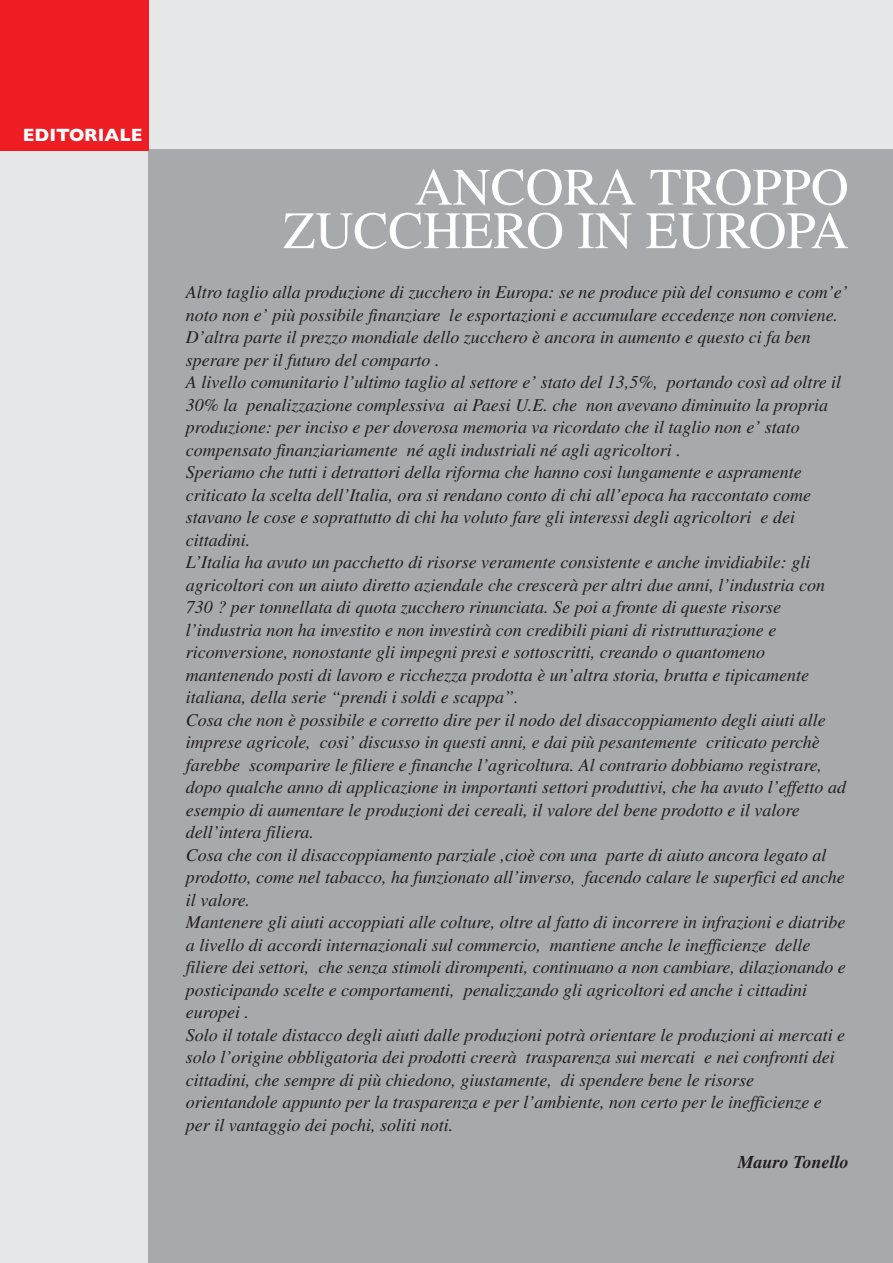
<style>
.page{position:relative;width:893px;height:1263px;background:#fff}
.page>*{position:absolute;margin:0;border:0;box-sizing:border-box;transform-origin:0 0}
.t1{font:52.5px/43.5px "Times";color:#fff;text-align:right}
.t2{font:italic 18px/22.5px "Times";color:#231f20}
.t3{font:italic 700 18px "Times";color:#231f20}
.t4{font:700 18px "Gill Sans";color:#fff}
</style>
<div class="page">
<div style="left:0;top:146px;width:149px;height:1117px;background:#e6e7e9"></div>
<div style="left:149px;top:0;width:744px;height:151px;background:#e6e7e9"></div>
<div style="left:149px;top:149px;width:744px;height:1114px;background:#a8a9ad"></div>
<div style="left:0;top:0;width:149px;height:151px;background:#ee1d23"></div>
<p class="t4" style="left:23px;top:129px;width:121px">EDITORIALE</p>
<h1 class="t1" style="left:283px;top:170px;width:567px">ANCORA TROPPO<br>ZUCCHERO IN EUROPA</h1>
<p class="t2" style="left:186px;top:283px;width:663px">Altro taglio alla produzione di zucchero in Europa: se ne produce più del consumo e com’e’ noto non e’ più possibile finanziare le esportazioni e accumulare eccedenze non conviene.<br>D’altra parte il prezzo mondiale dello zucchero è ancora in aumento e questo ci fa ben sperare per il futuro del comparto .<br>A livello comunitario l’ultimo taglio al settore e’ stato del 13,5%, portando così ad oltre il 30% la penalizzazione complessiva ai Paesi U.E. che non avevano diminuito la propria produzione: per inciso e per doverosa memoria va ricordato che il taglio non e’ stato compensato finanziariamente né agli industriali né agli agricoltori .<br>Speriamo che tutti i detrattori della riforma che hanno cosi lungamente e aspramente criticato la scelta dell’Italia, ora si rendano conto di chi all’epoca ha raccontato come stavano le cose e soprattutto di chi ha voluto fare gli interessi degli agricoltori e dei cittadini.<br>L’Italia ha avuto un pacchetto di risorse veramente consistente e anche invidiabile: gli agricoltori con un aiuto diretto aziendale che crescerà per altri due anni, l’industria con 730 ? per tonnellata di quota zucchero rinunciata. Se poi a fronte di queste risorse l’industria non ha investito e non investirà con credibili piani di ristrutturazione e riconversione, nonostante gli impegni presi e sottoscritti, creando o quantomeno mantenendo posti di lavoro e ricchezza prodotta è un’altra storia, brutta e tipicamente italiana, della serie “prendi i soldi e scappa”.<br>Cosa che non è possibile e corretto dire per il nodo del disaccoppiamento degli aiuti alle imprese agricole, cosi’ discusso in questi anni, e dai più pesantemente criticato perchè farebbe scomparire le filiere e finanche l’agricoltura. Al contrario dobbiamo registrare, dopo qualche anno di applicazione in importanti settori produttivi, che ha avuto l’effetto ad esempio di aumentare le produzioni dei cereali, il valore del bene prodotto e il valore dell’intera filiera.<br>Cosa che con il disaccoppiamento parziale ,cioè con una parte di aiuto ancora legato al prodotto, come nel tabacco, ha funzionato all’inverso, facendo calare le superfici ed anche il valore.<br>Mantenere gli aiuti accoppiati alle colture, oltre al fatto di incorrere in infrazioni e diatribe a livello di accordi internazionali sul commercio, mantiene anche le inefficienze delle filiere dei settori, che senza stimoli dirompenti, continuano a non cambiare, dilazionando e posticipando scelte e comportamenti, penalizzando gli agricoltori ed anche i cittadini europei .<br>Solo il totale distacco degli aiuti dalle produzioni potrà orientare le produzioni ai mercati e solo l’origine obbligatoria dei prodotti creerà trasparenza sui mercati e nei confronti dei cittadini, che sempre di più chiedono, giustamente, di spendere bene le risorse orientandole appunto per la trasparenza e per l’ambiente, non certo per le inefficienze e per il vantaggio dei pochi, soliti noti.</p>
<p class="t3" style="left:738px;top:1156px;width:112px">Mauro Tonello</p>
</div>
